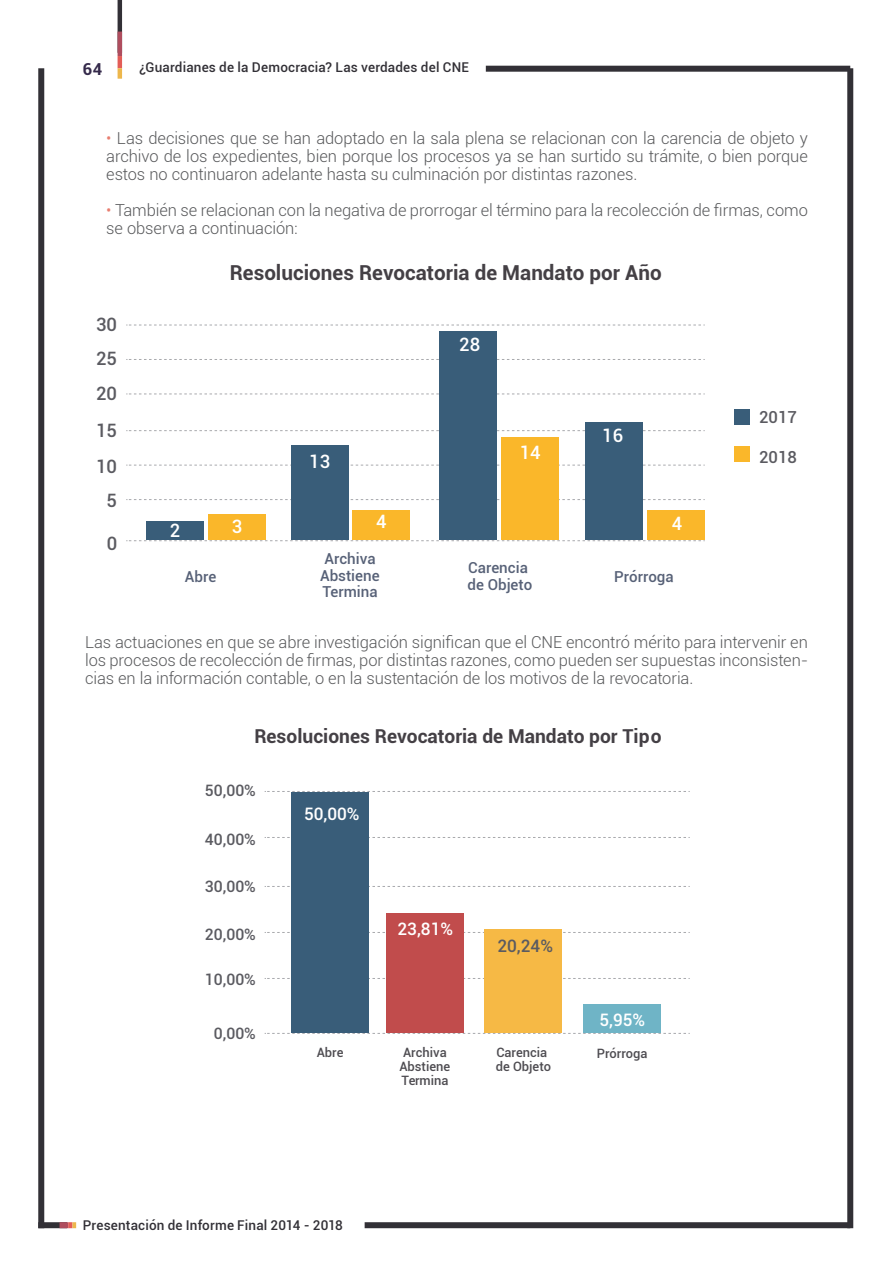
<style>
.page{position:relative;width:893px;height:1263px;background:#fff}
.page>*{position:absolute;margin:0;border:0;box-sizing:border-box;transform-origin:0 0}
.t1{font:700 20.7px "Roboto";color:#444045}
.t2{font:700 19.2px "Roboto";color:#444045}
.t3{font:500 18.45px/35.1px "Roboto";color:#5b5b61}
.t4{font:500 18.45px "Roboto";color:#fff}
.t5{font:500 17.25px "Roboto";color:#fff}
.t6{font:500 17.25px "Roboto";color:#5b5b61}
.t7{font:500 16.65px "Roboto";color:#5b5b61}
.t8{font:300 16.5px/18px "Roboto";letter-spacing:-.005em;color:#57585a;text-align:justify}
.t9{font:700 16.5px "Roboto";color:#352a4b}
.t10{font:500 15.75px "Roboto";color:#5b5b61}
.t11{font:500 15.15px/16.5px "Roboto";color:#576177}
.t12{font:500 13.5px "Roboto";letter-spacing:.01em;color:#323036}
.t13{font:500 12.9px/14.1px "Roboto";color:#4e4c51}
.s1{color:#e87d6f}
</style>
<div class="page">
<div style="left:38px;top:1222px;width:29px;height:6px;background:#323036"></div>
<div style="left:365px;top:1222px;width:485px;height:6px;background:#323036"></div>
<div style="left:486px;top:66px;width:364px;height:6px;background:#323036"></div>
<div style="left:847px;top:68px;width:6px;height:1160px;background:#323036"></div>
<div style="left:38px;top:68px;width:6px;height:1160px;background:#323036"></div>
<div style="left:60px;top:1222px;width:8px;height:6px;background:#af4d5e"></div>
<svg style="left:68px;top:1222px;width:8px;height:6px"></svg>
<hr style="left:118px;top:0;width:4px;height:53px;background:#323036">
<hr style="left:118px;top:32px;width:4px;height:24px;background:#af4d5e">
<hr style="left:118px;top:56px;width:4px;height:12px;background:#e35d57">
<svg style="left:118px;top:68px;width:4px;height:11px"></svg>
<svg style="left:126px;top:540px;width:579px;height:1px"></svg>
<svg style="left:126px;top:499px;width:579px;height:1px"></svg>
<svg style="left:126px;top:465px;width:579px;height:1px"></svg>
<svg style="left:126px;top:430px;width:579px;height:1px"></svg>
<svg style="left:126px;top:394px;width:579px;height:1px"></svg>
<svg style="left:126px;top:359px;width:579px;height:1px"></svg>
<svg style="left:126px;top:325px;width:579px;height:1px"></svg>
<div style="left:501px;top:437px;width:58px;height:103px;background:#fab72a"></div>
<div style="left:585px;top:422px;width:58px;height:118px;background:#395d79"></div>
<div style="left:647px;top:510px;width:58px;height:30px;background:#fab72a"></div>
<div style="left:439px;top:331px;width:58px;height:209px;background:#395d79"></div>
<div style="left:352px;top:510px;width:58px;height:30px;background:#fab72a"></div>
<div style="left:146px;top:521px;width:58px;height:19px;background:#395d79"></div>
<div style="left:208px;top:514px;width:58px;height:26px;background:#fab72a"></div>
<div style="left:291px;top:445px;width:58px;height:95px;background:#395d79"></div>
<div style="left:734px;top:409px;width:16px;height:16px;background:#395d79"></div>
<div style="left:734px;top:447px;width:16px;height:15px;background:#fab72a"></div>
<svg style="left:265px;top:1033px;width:425px;height:1px"></svg>
<svg style="left:265px;top:978px;width:425px;height:1px"></svg>
<svg style="left:265px;top:932px;width:425px;height:1px"></svg>
<svg style="left:265px;top:886px;width:425px;height:1px"></svg>
<svg style="left:265px;top:837px;width:425px;height:1px"></svg>
<svg style="left:265px;top:791px;width:425px;height:1px"></svg>
<div style="left:583px;top:1005px;width:77px;height:28px;background:#6fb4c6"></div>
<div style="left:292px;top:792px;width:77px;height:241px;background:#395d79"></div>
<div style="left:387px;top:914px;width:77px;height:119px;background:#c14c4c"></div>
<div style="left:484px;top:929px;width:77px;height:104px;background:#f6b945"></div>
<p class="t9" style="left:83px;top:57px;width:21px">64</p>
<p class="t12" style="left:139px;top:57px;width:331px">¿Guardianes de la Democracia? Las verdades del CNE</p>
<p class="t8" style="left:106px;top:129px;width:703px"><span class="s1">•</span> Las decisiones que se han adoptado en la sala plena se relacionan con la carencia de objeto y archivo de los expedientes, bien porque los procesos ya se han surtido su trámite, o bien porque estos no continuaron adelante hasta su culminación por distintas razones.</p>
<p class="t8" style="left:106px;top:201px;width:703px"><span class="s1">•</span> También se relacionan con la negativa de prorrogar el término para la recolección de firmas, como se observa a continuación:</p>
<p class="t1" style="left:230px;top:258px;width:433px">Resoluciones Revocatoria de Mandato por Año</p>
<p class="t3" style="left:96px;top:306px;width:22px">30</p>
<p class="t3" style="left:96px;top:341px;width:22px;line-height:34.3px">25<br>20</p>
<p class="t3" style="left:96px;top:412px;width:22px;text-align:center">15<br>10<br>5</p>
<p class="t3" style="left:107px;top:525px;width:12px">0</p>
<p class="t4" style="left:170px;top:518px;width:12px">2</p>
<p class="t4" style="left:232px;top:513px;width:12px">3</p>
<p class="t4" style="left:309px;top:449px;width:22px">13</p>
<p class="t4" style="left:376px;top:508px;width:12px">4</p>
<p class="t4" style="left:459px;top:332px;width:22px">28</p>
<p class="t4" style="left:520px;top:439px;width:22px">14</p>
<p class="t4" style="left:602px;top:423px;width:22px">16</p>
<p class="t4" style="left:672px;top:511px;width:12px">4</p>
<p class="t11" style="left:320px;top:550px;width:61px">Archiva<br>Abstiene<br>Termina</p>
<p class="t11" style="left:185px;top:568px;width:33px">Abre</p>
<p class="t11" style="left:467px;top:559px;width:66px">Carencia de Objeto</p>
<p class="t11" style="left:614px;top:568px;width:61px">Prórroga</p>
<p class="t7" style="left:759px;top:405px;width:39px">2017</p>
<p class="t7" style="left:759px;top:445px;width:39px">2018</p>
<p class="t8" style="left:85px;top:633px;width:724px">Las actuaciones en que se abre investigación significan que el CNE encontró mérito para intervenir en los procesos de recolección de firmas, por distintas razones, como pueden ser supuestas inconsisten&shy;cias en la información contable, o en la sustentación de los motivos de la revocatoria.</p>
<p class="t2" style="left:254px;top:722px;width:409px">Resoluciones Revocatoria de Mandato por Tipo</p>
<p class="t10" style="left:205px;top:779px;width:52px">50,00%</p>
<p class="t10" style="left:205px;top:829px;width:52px">40,00%</p>
<p class="t10" style="left:205px;top:875px;width:52px">30,00%</p>
<p class="t10" style="left:205px;top:923px;width:52px">20,00%</p>
<p class="t10" style="left:205px;top:968px;width:52px">10,00%</p>
<p class="t10" style="left:214px;top:1022px;width:43px">0,00%</p>
<p class="t5" style="left:304px;top:801px;width:57px">50,00%</p>
<p class="t5" style="left:397px;top:917px;width:57px">23,81%</p>
<p class="t6" style="left:497px;top:933px;width:57px">20,24%</p>
<p class="t5" style="left:599px;top:1008px;width:47px">5,95%</p>
<p class="t13" style="left:317px;top:1045px;width:28px">Abre</p>
<p class="t13" style="left:496px;top:1045px;width:57px">Carencia de Objeto</p>
<p class="t13" style="left:403px;top:1045px;width:45px">Archiva</p>
<p class="t13" style="left:597px;top:1046px;width:52px">Prórroga</p>
<p class="t13" style="left:399px;top:1059px;width:52px">Abstiene<br>Termina</p>
<p class="t12" style="left:83px;top:1216px;width:261px">Presentación de Informe Final 2014 - 2018</p>
</div>
